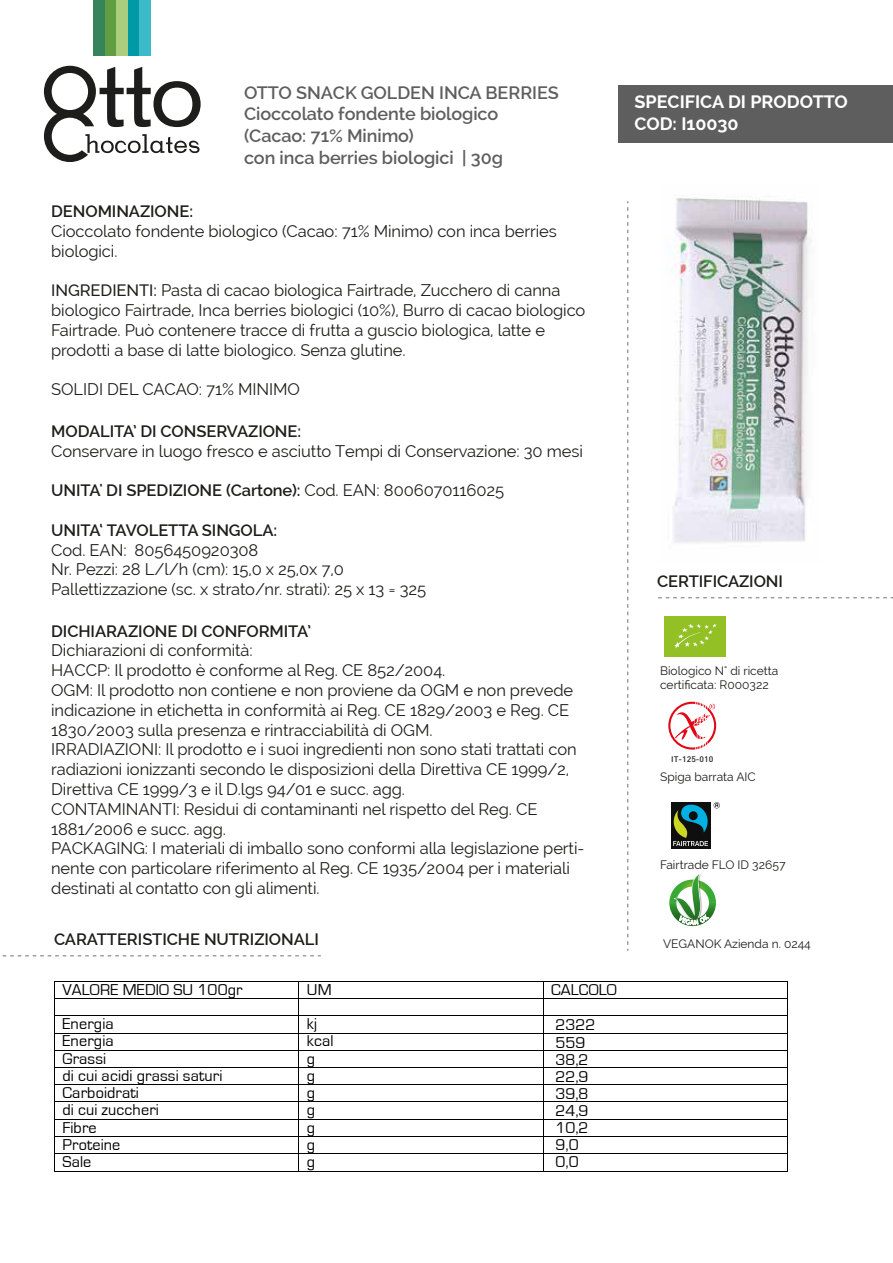
<style>
.page{position:relative;width:893px;height:1263px;background:#fff}
.page>*{position:absolute;margin:0;border:0;box-sizing:border-box;transform-origin:0 0}
.t1{font:600 18px/21.6px "Raleway";letter-spacing:-.005em;color:#5e5e5e}
.t2{font:700 18px/21.6px "Raleway";color:#fff}
.t3{font:16.5px/19.8px "Raleway";letter-spacing:-.005em;color:#1d1d1b}
.t4{font:600 16.5px "Raleway";letter-spacing:-.005em;color:#1d1d1b}
.t5{font:16.2px/17.1px "Eurostile";letter-spacing:.01em;color:#000}
.t6{font:12px/14.4px "Raleway";color:#1d1d1b}
.t7{font:500 7.95px "DIN Pro";color:#1d1d1b;scale:1.08 1}
.s1{font-weight:500}
.s2{font-weight:400}
</style>
<div class="page">
<div style="left:619px;top:85px;width:274px;height:58px;background:#5e5e5e"></div>
<svg style="left:44px;top:66px;width:157px;height:96px"></svg>
<div style="left:94px;top:0;width:11px;height:56px;background:#35845c"></div>
<div style="left:105px;top:0;width:12px;height:56px;background:#619e41"></div>
<div style="left:117px;top:0;width:11px;height:56px;background:#aace7e"></div>
<div style="left:128px;top:0;width:11px;height:56px;background:#009aa7"></div>
<div style="left:139px;top:0;width:12px;height:56px;background:#3dbac9"></div>
<svg style="left:627px;top:201px;width:1px;height:750px"></svg>
<svg style="left:710px;top:802px;width:1px;height:47px"></svg>
<svg style="left:714px;top:802px;width:6px;height:6px"></svg>
<div style="left:671px;top:802px;width:39px;height:47px;background:#0e0f0e"></div>
<svg style="left:673px;top:805px;width:35px;height:41px"></svg>
<div style="left:664px;top:616px;width:62px;height:41px;background:#92c025"></div>
<svg style="left:674px;top:624px;width:43px;height:24px"></svg>
<svg style="left:668px;top:702px;width:48px;height:47px"></svg>
<hr style="left:55px;top:981px;width:243px;height:1px;background:#000">
<hr style="left:299px;top:981px;width:244px;height:1px;background:#000">
<hr style="left:543px;top:981px;width:244px;height:1px;background:#000">
<hr style="left:55px;top:998px;width:243px;height:1px;background:#000">
<hr style="left:299px;top:998px;width:244px;height:1px;background:#000">
<hr style="left:543px;top:998px;width:244px;height:1px;background:#000">
<hr style="left:55px;top:1015px;width:243px;height:1px;background:#000">
<hr style="left:299px;top:1015px;width:244px;height:1px;background:#000">
<hr style="left:543px;top:1015px;width:244px;height:1px;background:#000">
<hr style="left:55px;top:1033px;width:243px;height:1px;background:#000">
<hr style="left:299px;top:1033px;width:244px;height:1px;background:#000">
<hr style="left:543px;top:1033px;width:244px;height:1px;background:#000">
<hr style="left:55px;top:1050px;width:243px;height:1px;background:#000">
<hr style="left:299px;top:1050px;width:244px;height:1px;background:#000">
<hr style="left:543px;top:1050px;width:244px;height:1px;background:#000">
<hr style="left:55px;top:1067px;width:243px;height:1px;background:#000">
<hr style="left:299px;top:1067px;width:244px;height:1px;background:#000">
<hr style="left:543px;top:1067px;width:244px;height:1px;background:#000">
<hr style="left:55px;top:1084px;width:243px;height:1px;background:#000">
<hr style="left:299px;top:1084px;width:244px;height:1px;background:#000">
<hr style="left:543px;top:1084px;width:244px;height:1px;background:#000">
<hr style="left:55px;top:1101px;width:243px;height:1px;background:#000">
<hr style="left:299px;top:1101px;width:244px;height:1px;background:#000">
<hr style="left:543px;top:1101px;width:244px;height:1px;background:#000">
<hr style="left:55px;top:1119px;width:243px;height:1px;background:#000">
<hr style="left:299px;top:1119px;width:244px;height:1px;background:#000">
<hr style="left:543px;top:1119px;width:244px;height:1px;background:#000">
<hr style="left:55px;top:1136px;width:243px;height:1px;background:#000">
<hr style="left:299px;top:1136px;width:244px;height:1px;background:#000">
<hr style="left:543px;top:1136px;width:244px;height:1px;background:#000">
<hr style="left:55px;top:1153px;width:243px;height:1px;background:#000">
<hr style="left:299px;top:1153px;width:244px;height:1px;background:#000">
<hr style="left:543px;top:1153px;width:244px;height:1px;background:#000">
<svg style="left:54px;top:981px;width:1px;height:191px"></svg>
<hr style="left:55px;top:1171px;width:243px;height:1px;background:#000">
<svg style="left:298px;top:981px;width:1px;height:191px"></svg>
<hr style="left:299px;top:1171px;width:244px;height:1px;background:#000">
<svg style="left:543px;top:982px;width:1px;height:189px"></svg>
<hr style="left:543px;top:1171px;width:244px;height:1px;background:#000">
<svg style="left:787px;top:981px;width:1px;height:191px"></svg>
<svg style="left:659px;top:597px;width:234px;height:1px"></svg>
<svg style="left:2px;top:955px;width:319px;height:1px"></svg>
<svg style="left:669px;top:873px;width:47px;height:53px"></svg>
<img style="left:670px;top:198px;width:142px;height:345px">
<p class="t1" style="left:244px;top:82px;width:316px">OTTO SNACK GOLDEN INCA BERRIES<br>Cioccolato fondente biologico (Cacao: 71% Minimo)<br>con inca berries biologici | 30g</p>
<p class="t4" style="left:51px;top:202px;width:143px">DENOMINAZIONE:</p>
<p class="t3" style="left:51px;top:221px;width:507px">Cioccolato fondente biologico (Cacao: 71% Minimo) con inca berries biologici.</p>
<p class="t3" style="left:51px;top:281px;width:536px"><span class="s1">INGREDIENTI:</span> Pasta di cacao biologica Fairtrade, Zucchero di canna biologico Fairtrade, Inca berries biologici (10%), Burro di cacao biologico Fairtrade. Può contenere tracce di frutta a guscio biologica, latte e prodotti a base di latte biologico. Senza glutine.</p>
<p class="t3" style="left:51px;top:380px;width:250px">SOLIDI DEL CACAO: 71% MINIMO</p>
<p class="t4" style="left:51px;top:421px;width:252px">MODALITA’ DI CONSERVAZIONE:</p>
<p class="t3" style="left:51px;top:441px;width:533px">Conservare in luogo fresco e asciutto Tempi di Conservazione: 30 mesi</p>
<p class="t4" style="left:51px;top:481px;width:455px">UNITA' DI SPEDIZIONE (Cartone): <span class="s2">Cod. EAN: 8006070116025</span></p>
<p class="t4" style="left:51px;top:520px;width:228px">UNITA‘ TAVOLETTA SINGOLA:</p>
<p class="t3" style="left:51px;top:540px;width:377px">Cod. EAN: 8056450920308<br>Nr. Pezzi: 28 L/l/h (cm): 15,0 x 25,0x 7,0<br>Pallettizzazione (sc. x strato/nr. strati): 25 x 13 = 325</p>
<p class="t4" style="left:51px;top:621px;width:261px">DICHIARAZIONE DI CONFORMITA’</p>
<p class="t3" style="left:51px;top:641px;width:535px">Dichiarazioni di conformità:<br>HACCP: Il prodotto è conforme al Reg. CE 852/2004.<br>OGM: Il prodotto non contiene e non proviene da OGM e non prevede indicazione in etichetta in conformità ai Reg. CE 1829/2003 e Reg. CE 1830/2003 sulla presenza e rintracciabilità di OGM.<br>IRRADIAZIONI: Il prodotto e i suoi ingredienti non sono stati trattati con radiazioni ionizzanti secondo le disposizioni della Direttiva CE 1999/2, Direttiva CE 1999/3 e il D.lgs 94/01 e succ. agg.<br>CONTAMINANTI: Residui di contaminanti nel rispetto del Reg. CE 1881/2006 e succ. agg.<br>PACKAGING: I materiali di imballo sono conformi alla legislazione perti&shy;nente con particolare riferimento al Reg. CE 1935/2004 per i materiali destinati al contatto con gli alimenti.</p>
<p class="t4" style="left:54px;top:930px;width:266px">CARATTERISTICHE NUTRIZIONALI</p>
<p class="t5" style="left:63px;top:981px;width:182px">VALORE MEDIO SU 100gr</p>
<p class="t5" style="left:307px;top:981px;width:26px">UM</p>
<p class="t5" style="left:551px;top:981px;width:67px">CALCOLO</p>
<p class="t5" style="left:62px;top:1016px;width:53px">Energia</p>
<p class="t5" style="left:307px;top:1016px;width:12px">kj</p>
<p class="t5" style="left:62px;top:1033px;width:53px">Energia</p>
<p class="t5" style="left:307px;top:1033px;width:28px">kcal</p>
<p class="t5" style="left:62px;top:1050px;width:45px">Grassi</p>
<p class="t5" style="left:307px;top:1050px;width:10px">g</p>
<p class="t5" style="left:62px;top:1067px;width:162px">di cui acidi grassi saturi</p>
<p class="t5" style="left:307px;top:1067px;width:10px">g</p>
<p class="t5" style="left:62px;top:1084px;width:78px">Carboidrati</p>
<p class="t5" style="left:307px;top:1084px;width:10px">g</p>
<p class="t5" style="left:62px;top:1102px;width:98px">di cui zuccheri</p>
<p class="t5" style="left:307px;top:1102px;width:10px">g</p>
<p class="t5" style="left:62px;top:1119px;width:36px">Fibre</p>
<p class="t5" style="left:307px;top:1119px;width:10px">g</p>
<p class="t5" style="left:62px;top:1136px;width:59px">Proteine</p>
<p class="t5" style="left:307px;top:1136px;width:10px">g</p>
<p class="t5" style="left:62px;top:1153px;width:30px">Sale</p>
<p class="t5" style="left:307px;top:1153px;width:10px">g</p>
<p class="t5" style="left:555px;top:1017px;width:41px">2322<br>559<br>38,2<br>22,9<br>39,8<br>24,9<br>10,2<br>9,0<br>0,0</p>
<p class="t2" style="left:634px;top:91px;width:215px">SPECIFICA DI PRODOTTO<br>COD: I10030</p>
<p class="t4" style="left:657px;top:571px;width:127px">CERTIFICAZIONI</p>
<p class="t6" style="left:660px;top:663px;width:120px">Biologico N° di ricetta certificata: R000322</p>
<p class="t7" style="left:671px;top:754px;width:40px">IT-125-010</p>
<p class="t6" style="left:660px;top:769px;width:97px">Spiga barrata AIC</p>
<p class="t6" style="left:660px;top:857px;width:127px">Fairtrade FLO ID 32657</p>
<p class="t6" style="left:663px;top:936px;width:149px">VEGANOK Azienda n. 0244</p>
</div>
